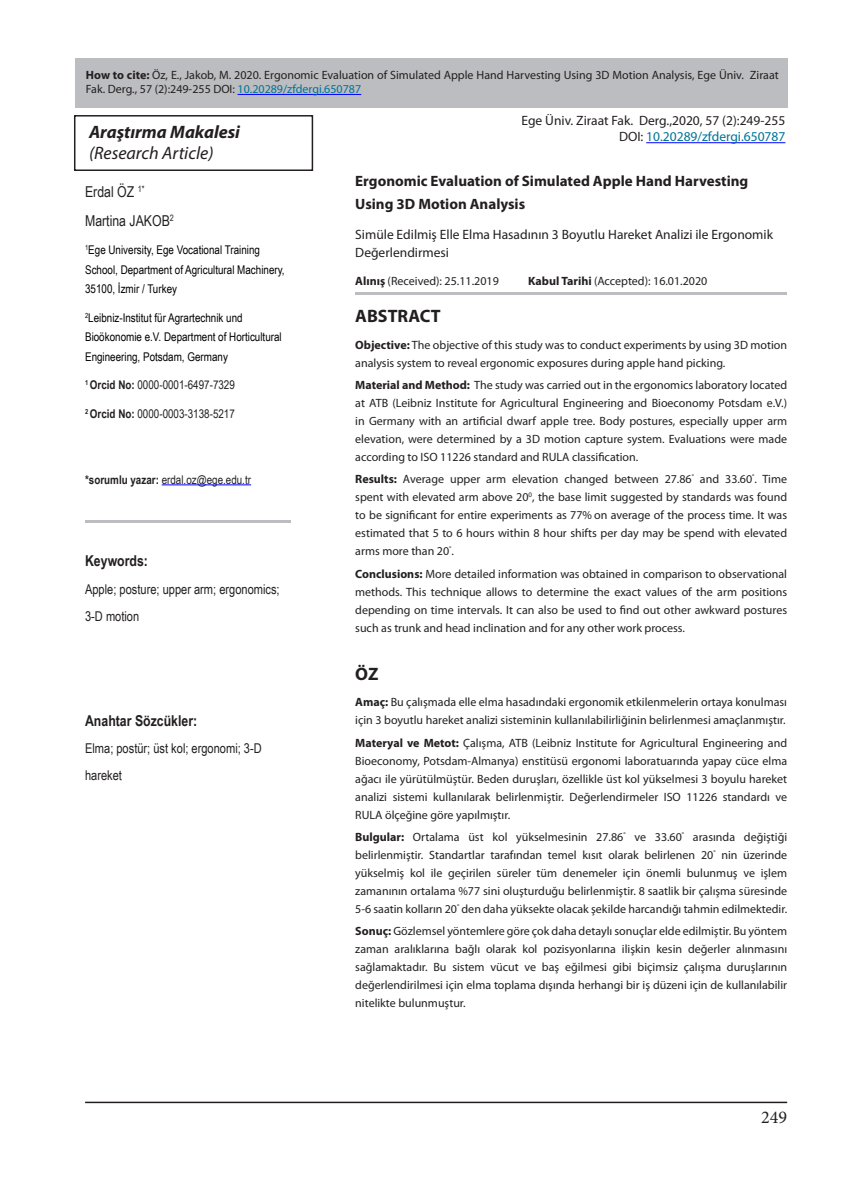
<style>
.page{position:relative;width:851px;height:1191px;background:#fff}
.page>*{position:absolute;margin:0;border:0;box-sizing:border-box;transform-origin:0 0}
.t1{font:italic 700 18px "Myriad Pro";color:#231f20}
.t2{font:italic 18px "Myriad Pro";color:#231f20}
.t3{font:700 18px "Myriad Pro";color:#231f20}
.t4{font:18px "Minion Pro";color:#231f20}
.t5{font:700 15px/22.5px "Myriad Pro";color:#231f20}
.t6{font:700 15px "Arial Narrow";color:#231f20}
.Paper_Author{font:15px "Arial Narrow";color:#231f20}
.t7{font:13.5px/16.2px "Myriad Pro";color:#231f20;text-align:right}
.t8{font:13.5px/27px "Arial Narrow";color:#231f20}
.t9{font:12px/18px "Myriad Pro";color:#231f20;text-align:justify}
.t10{font:12px/19.5px "Arial Narrow";color:#000}
.t11{font:12px "Arial Narrow";color:#231f20}
.s1{font-weight:700}
.s2{color:#007398}
</style>
<div class="page">
<hr style="left:85px;top:1101px;width:702px;height:2px;background:#231f20">
<div style="left:75px;top:58px;width:712px;height:50px;background:#bcbdc0"></div>
<hr style="left:355px;top:293px;width:432px;height:2px;background:#bcbdc0">
<hr style="left:237px;top:94px;width:124px;height:1px;background:#00f">
<hr style="left:646px;top:142px;width:139px;height:1px;background:#00f">
<div style="left:74px;top:115px;width:239px;height:56px;border:2px solid #231f20"></div>
<hr style="left:85px;top:520px;width:205px;height:2px;background:#bcbdc0">
<hr style="left:162px;top:484px;width:89px;height:1px;background:#00f">
<p class="t9" style="left:86px;top:66px;width:694px"><span class="s1">How to cite:</span> Öz, E., Jakob, M. 2020. Ergonomic Evaluation of Simulated Apple Hand Harvesting Using 3D Motion Analysis, Ege Üniv. Ziraat</p>
<p class="t9" style="left:216px;top:69px;width:572px">Çanakkale ve Tekirdağ İlleri Kanola Üretim Alanlarında Önemli Virüs Hastalık arının Tanılanması ve Karakterizasyonu</p>
<p class="t9" style="left:366px;top:69px;width:422px">Gençlerin Kırmızı Et Tüketim Tercihlerinin Analizi: Ege Üniversitesi Öğrencileri Örneği</p>
<p class="t9" style="left:86px;top:80px;width:277px">Fak. Derg., 57 (2):249-255 DOI: <span class="s2">10.20289/zfdergi.650787</span></p>
<p class="t1" style="left:89px;top:120px;width:152px">Araştırma Makalesi</p>
<p class="t2" style="left:89px;top:142px;width:126px">(Research Article)</p>
<p class="t7" style="left:521px;top:112px;width:265px">Ege Üniv. Ziraat Fak. Derg.,2020, 57 (2):249-255<br>DOI: <span class="s2">10.20289/zfdergi.650787</span></p>
<p class="t5" style="left:355px;top:169px;width:394px">Ergonomic Evaluation of Simulated Apple Hand Harvesting<br>Using 3D Motion Analysis</p>
<p class="t7" style="left:355px;top:225px;width:419px;line-height:18px;text-align:left">Simüle Edilmiş Elle Elma Hasadının 3 Boyutlu Hareket Analizi ile Ergonomik<br>Değerlendirmesi</p>
<p class="Paper_Author" style="left:85px;top:181px;width:61px">Erdal ÖZ <sup>1*</sup></p>
<p class="Paper_Author" style="left:85px;top:209px;width:90px">Martina JAKOB<sup>2</sup></p>
<p class="t10" style="left:85px;top:240px;width:201px"><sup>1</sup>Ege University, Ege Vocational Training<br>School, Department of Agricultural Machinery,<br>35100, İzmir / Turkey</p>
<p class="t10" style="left:85px;top:307px;width:198px"><sup>2</sup>Leibniz-Institut für Agrartechnik und<br>Bioökonomie e.V. Department of Horticultural<br>Engineering, Potsdam, Germany</p>
<p class="t11" style="left:85px;top:376px;width:151px"><sup>1</sup> <span class="s1">Orcid No:</span> 0000-0001-6497-7329</p>
<p class="t11" style="left:85px;top:404px;width:151px"><sup>2</sup> <span class="s1">Orcid No:</span> 0000-0003-3138-5217</p>
<p class="t9" style="left:355px;top:271px;width:145px"><span class="s1">Alınış</span> (Received): 25.11.2019</p>
<p class="t9" style="left:528px;top:271px;width:181px"><span class="s1">Kabul Tarihi</span> (Accepted): 16.01.2020</p>
<p class="t3" style="left:355px;top:304px;width:87px">ABSTRACT</p>
<p class="t9" style="left:355px;top:336px;width:433px"><span class="s1">Objective:</span> The objective of this study was to conduct experiments by using 3D motion analysis system to reveal ergonomic exposures during apple hand picking.</p>
<p class="t9" style="left:355px;top:376px;width:433px"><span class="s1">Material and Method:</span> The study was carried out in the ergonomics laboratory located at ATB (Leibniz Institute for Agricultural Engineering and Bioeconomy Potsdam e.V.) in Germany with an artificial dwarf apple tree. Body postures, especially upper arm elevation, were determined by a 3D motion capture system. Evaluations were made according to ISO 11226 standard and RULA classification.</p>
<p class="t9" style="left:355px;top:470px;width:433px"><span class="s1">Results:</span> Average upper arm elevation changed between 27.86<sup>°</sup> and 33.60<sup>°</sup>. Time spent with elevated arm above 20<sup>0</sup>, the base limit suggested by standards was found to be significant for entire experiments as 77% on average of the process time. It was estimated that 5 to 6 hours within 8 hour shifts per day may be spend with elevated arms more than 20<sup>°</sup>.</p>
<p class="t9" style="left:355px;top:564px;width:433px"><span class="s1">Conclusions:</span> More detailed information was obtained in comparison to observational methods. This technique allows to determine the exact values of the arm positions depending on time intervals. It can also be used to find out other awkward postures such as trunk and head inclination and for any other work process.</p>
<p class="t3" style="left:355px;top:662px;width:25px">ÖZ</p>
<p class="t9" style="left:355px;top:693px;width:433px"><span class="s1">Amaç:</span> Bu çalışmada elle elma hasadındaki ergonomik etkilenmelerin ortaya konulması için 3 boyutlu hareket analizi sisteminin kullanılabilirliğinin belirlenmesi amaçlanmıştır.</p>
<p class="t9" style="left:355px;top:733px;width:433px"><span class="s1">Materyal ve Metot:</span> Çalışma, ATB (Leibniz Institute for Agricultural Engineering and Bioeconomy, Potsdam-Almanya) enstitüsü ergonomi laboratuarında yapay cüce elma ağacı ile yürütülmüştür. Beden duruşları, özellikle üst kol yükselmesi 3 boyulu hareket analizi sistemi kullanılarak belirlenmiştir. Değerlendirmeler ISO 11226 standardı ve RULA ölçeğine göre yapılmıştır.</p>
<p class="t9" style="left:355px;top:827px;width:433px"><span class="s1">Bulgular:</span> Ortalama üst kol yükselmesinin 27.86<sup>°</sup> ve 33.60<sup>°</sup> arasında değiştiği belirlenmiştir. Standartlar tarafından temel kısıt olarak belirlenen 20<sup>°</sup> nin üzerinde yükselmiş kol ile geçirilen süreler tüm denemeler için önemli bulunmuş ve işlem zamanının ortalama %77 sini oluşturduğu belirlenmiştir. 8 saatlik bir çalışma süresinde 5-6 saatin kolların 20<sup>°</sup> den daha yüksekte olacak şekilde harcandığı tahmin edilmektedir.</p>
<p class="t9" style="left:355px;top:922px;width:433px"><span class="s1">Sonuç:</span> Gözlemsel yöntemlere göre çok daha detaylı sonuçlar elde edilmiştir. Bu yöntem zaman aralıklarına bağlı olarak kol pozisyonlarına ilişkin kesin değerler alınmasını sağlamaktadır. Bu sistem vücut ve baş eğilmesi gibi biçimsiz çalışma duruşlarının değerlendirilmesi için elma toplama dışında herhangi bir iş düzeni için de kullanılabilir nitelikte bulunmuştur.</p>
<p class="t11" style="left:85px;top:470px;width:167px"><span class="s1">*sorumlu yazar:</span> erdal.oz@ege.edu.tr</p>
<p class="t6" style="left:85px;top:550px;width:64px">Keywords:</p>
<p class="t8" style="left:85px;top:575px;width:196px">Apple; posture; upper arm; ergonomics;<br>3-D motion</p>
<p class="t6" style="left:85px;top:709px;width:114px">Anahtar Sözcükler:</p>
<p class="t8" style="left:85px;top:734px;width:178px">Elma; postür; üst kol; ergonomi; 3-D hareket</p>
<h1 class="t4" style="left:761px;top:1105px;width:27px">249</h1>
</div>
